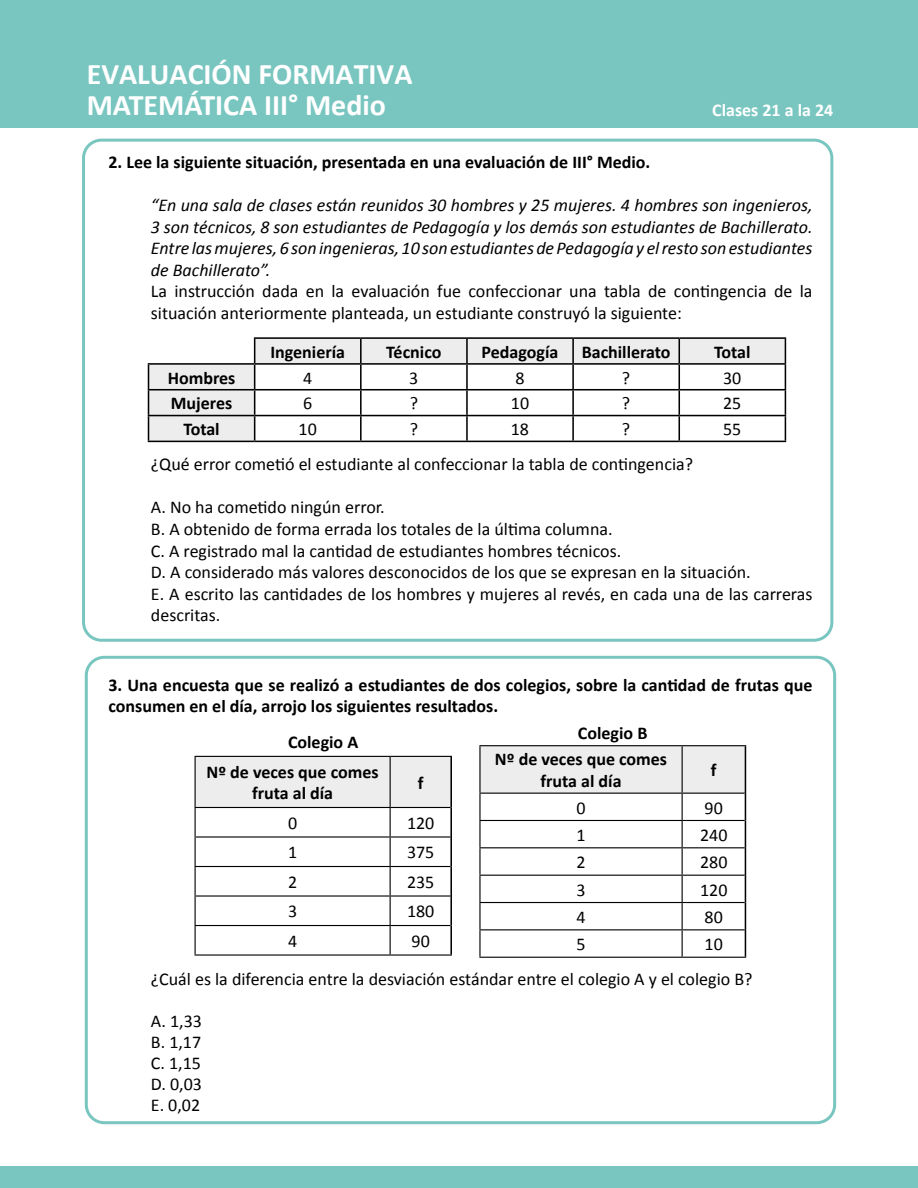
<style>
.page{position:relative;width:918px;height:1188px;background:#fff}
.page>*{position:absolute;margin:0;border:0;box-sizing:border-box;transform-origin:0 0}
.t1{font:700 30px "Calibri";color:#fff}
.t2{font:700 30px "Calibri";color:#fff}
.t3{font:18px/21.6px "Calibri";color:#000}
.t4{font:700 18px/21px "Calibri";color:#000}
.t5{font:italic 18px/21.6px "Calibri";color:#000;text-align:justify}
.t6{font:700 18px "Calibri";color:#fff}
</style>
<div class="page">
<div style="left:0;top:1167px;width:918px;height:21px;background:#79c6c0"></div>
<hr style="left:450px;top:757px;width:2px;height:50px;background:#000">
<hr style="left:450px;top:807px;width:2px;height:30px;background:#000">
<hr style="left:450px;top:837px;width:2px;height:30px;background:#000">
<hr style="left:450px;top:867px;width:2px;height:29px;background:#000">
<hr style="left:450px;top:896px;width:2px;height:30px;background:#000">
<hr style="left:450px;top:926px;width:2px;height:28px;background:#000">
<hr style="left:390px;top:756px;width:62px;height:1px;background:#000">
<svg style="left:195px;top:756px;width:256px;height:198px"></svg>
<hr style="left:195px;top:954px;width:195px;height:2px;background:#000">
<hr style="left:390px;top:954px;width:62px;height:2px;background:#000">
<hr style="left:479px;top:745px;width:203px;height:1px;background:#000">
<hr style="left:479px;top:746px;width:2px;height:47px;background:#000">
<hr style="left:682px;top:745px;width:64px;height:1px;background:#000">
<hr style="left:479px;top:793px;width:203px;height:1px;background:#000">
<hr style="left:479px;top:794px;width:2px;height:26px;background:#000">
<hr style="left:479px;top:820px;width:203px;height:1px;background:#000">
<hr style="left:479px;top:821px;width:2px;height:26px;background:#000">
<hr style="left:479px;top:847px;width:203px;height:1px;background:#000">
<hr style="left:479px;top:848px;width:2px;height:27px;background:#000">
<hr style="left:479px;top:875px;width:203px;height:1px;background:#000">
<hr style="left:479px;top:876px;width:2px;height:26px;background:#000">
<hr style="left:479px;top:902px;width:203px;height:1px;background:#000">
<hr style="left:479px;top:903px;width:2px;height:26px;background:#000">
<hr style="left:479px;top:929px;width:203px;height:1px;background:#000">
<hr style="left:479px;top:930px;width:2px;height:27px;background:#000">
<svg style="left:480px;top:746px;width:266px;height:211px"></svg>
<hr style="left:479px;top:957px;width:203px;height:1px;background:#000">
<hr style="left:682px;top:957px;width:64px;height:1px;background:#000">
<div style="left:0;top:0;width:918px;height:127px;background:#79c6c0"></div>
<svg style="left:149px;top:338px;width:105px;height:103px;fill:#ededed"></svg>
<hr style="left:254px;top:337px;width:107px;height:2px;background:#000">
<hr style="left:361px;top:337px;width:106px;height:2px;background:#000">
<hr style="left:467px;top:337px;width:106px;height:2px;background:#000">
<hr style="left:573px;top:337px;width:106px;height:2px;background:#000">
<hr style="left:679px;top:337px;width:107px;height:2px;background:#000">
<hr style="left:148px;top:363px;width:107px;height:2px;background:#000">
<hr style="left:148px;top:389px;width:107px;height:2px;background:#000">
<hr style="left:148px;top:415px;width:107px;height:1px;background:#000">
<svg style="left:148px;top:365px;width:1px;height:76px"></svg>
<svg style="left:254px;top:339px;width:532px;height:102px"></svg>
<hr style="left:148px;top:441px;width:107px;height:1px;background:#000">
<hr style="left:255px;top:441px;width:106px;height:1px;background:#000">
<hr style="left:361px;top:441px;width:106px;height:1px;background:#000">
<hr style="left:467px;top:441px;width:106px;height:1px;background:#000">
<hr style="left:573px;top:441px;width:106px;height:1px;background:#000">
<hr style="left:679px;top:441px;width:107px;height:1px;background:#000">
<div style="left:82px;top:139px;width:751px;height:503px;border:3px solid #79c6c0;border-radius:18px"></div>
<div style="left:85px;top:656px;width:751px;height:468px;border:3px solid #79c6c0;border-radius:18px"></div>
<h1 class="t1" style="left:87px;top:55px;width:327px">EVALUACIÓN FORMATIVA</h1>
<h1 class="t2" style="left:87px;top:84px;width:301px">MATEMÁTICA III° Medio</h1>
<p class="t6" style="left:712px;top:98px;width:123px">Clases 21 a la 24</p>
<p class="t4" style="left:108px;top:151px;width:544px">2. Lee la siguiente situación, presentada en una evaluación de III° Medio.</p>
<p class="t5" style="left:151px;top:193px;width:663px">“En una sala de clases están reunidos 30 hombres y 25 mujeres. 4 hombres son ingenieros, 3 son técnicos, 8 son estudiantes de Pedagogía y los demás son estudiantes de Bachillerato.<br>Entre las mujeres, 6 son ingenieras, 10 son estudiantes de Pedagogía y el resto son estudiantes de Bachillerato”.</p>
<p class="t3" style="left:151px;top:280px;width:663px">La instrucción dada en la evaluación fue confeccionar una tabla de contingencia de la situación anteriormente planteada, un estudiante construyó la siguiente:</p>
<p class="t4" style="left:270px;top:341px;width:76px">Ingeniería</p>
<p class="t4" style="left:386px;top:341px;width:57px">Técnico</p>
<p class="t4" style="left:482px;top:341px;width:78px">Pedagogía</p>
<p class="t4" style="left:582px;top:341px;width:90px">Bachillerato</p>
<p class="t4" style="left:714px;top:341px;width:38px">Total</p>
<p class="t4" style="left:168px;top:366px;width:69px">Hombres</p>
<p class="t3" style="left:303px;top:366px;width:11px">4</p>
<p class="t3" style="left:409px;top:366px;width:11px">3</p>
<p class="t3" style="left:515px;top:366px;width:11px">8</p>
<p class="t3" style="left:622px;top:366px;width:10px">?</p>
<p class="t3" style="left:723px;top:366px;width:20px">30</p>
<p class="t4" style="left:171px;top:392px;width:63px">Mujeres</p>
<p class="t3" style="left:303px;top:392px;width:11px">6</p>
<p class="t3" style="left:410px;top:392px;width:10px">?</p>
<p class="t3" style="left:511px;top:392px;width:20px">10</p>
<p class="t3" style="left:622px;top:392px;width:10px">?</p>
<p class="t3" style="left:723px;top:392px;width:20px">25</p>
<p class="t4" style="left:183px;top:418px;width:38px">Total</p>
<p class="t3" style="left:299px;top:418px;width:20px">10</p>
<p class="t3" style="left:410px;top:418px;width:10px">?</p>
<p class="t3" style="left:511px;top:418px;width:20px">18</p>
<p class="t3" style="left:622px;top:418px;width:10px">?</p>
<p class="t3" style="left:723px;top:418px;width:20px">55</p>
<p class="t3" style="left:151px;top:453px;width:544px">¿Qué error cometió el estudiante al confeccionar la tabla de contingencia?</p>
<p class="t3" style="left:151px;top:496px;width:663px">A. No ha cometido ningún error.<br>B. A obtenido de forma errada los totales de la última columna.<br>C. A registrado mal la cantidad de estudiantes hombres técnicos.<br>D. A considerado más valores desconocidos de los que se expresan en la situación.<br>E. A escrito las cantidades de los hombres y mujeres al revés, en cada una de las carreras descritas.</p>
<p class="t4" style="left:108px;top:674px;width:706px">3. Una encuesta que se realizó a estudiantes de dos colegios, sobre la cantidad de frutas que consumen en el día, arrojo los siguientes resultados.</p>
<p class="t4" style="left:206px;top:727px;width:174px;line-height:29.5px;text-indent:82px">Colegio A<br>Nº de veces que comes</p>
<p class="t4" style="left:252px;top:782px;width:83px">fruta al día</p>
<p class="t4" style="left:418px;top:772px;width:7px">f</p>
<p class="t3" style="left:288px;top:811px;width:11px">0</p>
<p class="t3" style="left:407px;top:811px;width:29px">120</p>
<p class="t3" style="left:288px;top:841px;width:11px">1</p>
<p class="t3" style="left:407px;top:841px;width:29px">375</p>
<p class="t3" style="left:288px;top:870px;width:11px">2</p>
<p class="t3" style="left:407px;top:870px;width:29px">235</p>
<p class="t3" style="left:288px;top:900px;width:11px">3</p>
<p class="t3" style="left:407px;top:900px;width:29px">180</p>
<p class="t3" style="left:288px;top:929px;width:11px">4</p>
<p class="t3" style="left:412px;top:929px;width:20px">90</p>
<p class="t4" style="left:495px;top:719px;width:174px;line-height:26.5px;text-indent:83px">Colegio B<br>Nº de veces que comes</p>
<p class="t4" style="left:540px;top:770px;width:83px">fruta al día</p>
<p class="t4" style="left:711px;top:759px;width:7px">f</p>
<p class="t3" style="left:576px;top:796px;width:11px">0</p>
<p class="t3" style="left:705px;top:796px;width:20px">90</p>
<p class="t3" style="left:576px;top:823px;width:11px">1</p>
<p class="t3" style="left:700px;top:823px;width:29px">240</p>
<p class="t3" style="left:576px;top:851px;width:11px">2</p>
<p class="t3" style="left:700px;top:851px;width:29px">280</p>
<p class="t3" style="left:576px;top:878px;width:11px">3</p>
<p class="t3" style="left:700px;top:878px;width:29px">120</p>
<p class="t3" style="left:576px;top:905px;width:11px">4</p>
<p class="t3" style="left:705px;top:905px;width:20px">80</p>
<p class="t3" style="left:576px;top:933px;width:11px">5</p>
<p class="t3" style="left:705px;top:933px;width:20px">10</p>
<p class="t3" style="left:151px;top:967px;width:603px">¿Cuál es la diferencia entre la desviación estándar entre el colegio A y el colegio B?</p>
<p class="t3" style="left:151px;top:1010px;width:53px;line-height:21px;text-align:justify">A. 1,33<br>B. 1,17<br>C. 1,15<br>D. 0,03<br>E. 0,02</p>
</div>
